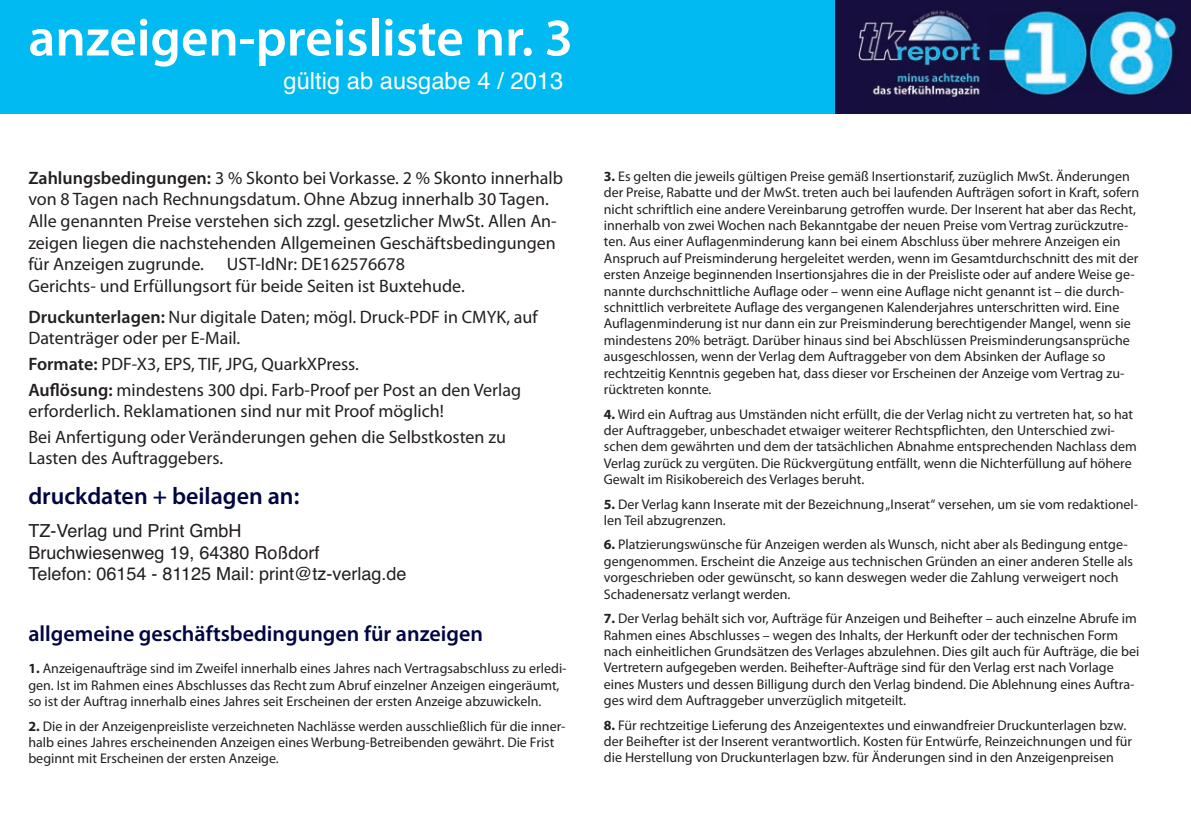
<style>
.page{position:relative;width:1191px;height:840px;background:#fff}
.page>*{position:absolute;margin:0;border:0;box-sizing:border-box;transform-origin:0 0}
.t1{font:600 53.2px "Myriad Pro";color:#fff}
.t2{font:600 24px "Myriad Pro";color:#000541}
.t3{font:23.8px "Helvetica";color:#fff}
.t4{font:600 22px "Myriad Pro";color:#000541}
.t5{font:18px/21.6px "Myriad Pro";color:#231f20}
.t6{font:18px/21.6px "Helvetica";color:#231f20}
.t7{font:14px/16.4px "Myriad Pro";color:#231f20}
.s1{font-weight:600}
.s2{font-weight:700}
</style>
<div class="page">
<div style="left:0;top:0;width:969px;height:113px;background:#00baf1"></div>
<img style="left:835px;top:0;width:356px;height:113px">
<h1 class="t1" style="left:28px;top:18px;width:546px">anzeigen-preisliste nr. 3</h1>
<h3 class="t3" style="left:283px;top:67px;width:281px">gültig ab ausgabe 4 / 2013</h3>
<p class="t5" style="left:28px;top:168px;width:536px"><span class="s1">Zahlungsbedingungen:</span> 3 % Skonto bei Vorkasse. 2 % Skonto innerhalb von 8 Tagen nach Rechnungsdatum. Ohne Abzug innerhalb 30 Tagen.<br>Alle genannten Preise verstehen sich zzgl. gesetz licher MwSt. Allen An&shy;zeigen liegen die nachstehenden Allge meinen Geschäfts bedingungen für Anzeigen zugrunde.</p>
<p class="t5" style="left:28px;top:255px;width:438px;text-indent:198px">UST-IdNr: DE162576678<br>Gerichts- und Erfüllungsort für beide Seiten ist Buxtehude.</p>
<p class="t5" style="left:28px;top:307px;width:511px"><span class="s1">Druckunterlagen:</span> Nur digitale Daten; mögl. Druck-PDF in CMYK, auf<br>Datenträger oder per E-Mail.</p>
<p class="t5" style="left:28px;top:352px;width:494px;line-height:25.6px"><span class="s1">Formate:</span> PDF-X3, EPS, TIF, JPG, QuarkXPress.<br><span class="s1">Auflösung:</span> mindestens 300 dpi. Farb-Proof per Post an den Verlag</p>
<p class="t5" style="left:28px;top:399px;width:479px;line-height:25.6px">erforderlich. Reklamationen sind nur mit Proof möglich!<br>Bei Anfertigung oder Veränderungen gehen die Selbstkosten zu</p>
<p class="t5" style="left:28px;top:449px;width:196px">Lasten des Auftraggebers.</p>
<h2 class="t2" style="left:28px;top:486px;width:272px">druckdaten + beilagen an:</h2>
<p class="t6" style="left:28px;top:519px;width:380px">TZ-Verlag und Print GmbH<br>Bruchwiesenweg 19, 64380 Roßdorf<br>Telefon: 06154 - 81125 Mail: print@tz-verlag.de</p>
<h3 class="t4" style="left:28px;top:624px;width:456px">allgemeine geschäftsbedingungen für anzeigen</h3>
<p class="t7" style="left:28px;top:661px;width:540px"><span class="s2">1.</span> Anzeigenaufträge sind im Zweifel innerhalb eines Jahres nach Vertragsabschluss zu erledi&shy;gen. Ist im Rahmen eines Abschlusses das Recht zum Abruf einzelner Anzeigen eingeräumt, so ist der Auftrag innerhalb eines Jahres seit Erscheinen der ersten Anzeige abzuwickeln.</p>
<p class="t7" style="left:28px;top:718px;width:539px"><span class="s2">2.</span> Die in der Anzeigenpreisliste verzeichneten Nachlässe werden ausschließlich für die inner&shy;halb eines Jahres erscheinenden Anzeigen eines Werbung-Betreibenden gewährt. Die Frist beginnt mit Erscheinen der ersten Anzeige.</p>
<p class="t7" style="left:604px;top:169px;width:537px"><span class="s2">3.</span> Es gelten die jeweils gültigen Preise gemäß Insertionstarif, zuzüglich MwSt. Änderungen der Preise, Rabatte und der MwSt. treten auch bei laufenden Aufträgen sofort in Kraft, sofern nicht schriftlich eine andere Vereinbarung getroffen wurde. Der Inserent hat aber das Recht, innerhalb von zwei Wochen nach Bekanntgabe der neuen Preise vom Vertrag zurückzutre&shy;ten. Aus einer Auflagenminderung kann bei einem Abschluss über mehrere Anzeigen ein Anspruch auf Preisminderung hergeleitet werden, wenn im Gesamtdurchschnitt des mit der ersten Anzeige beginnenden Insertionsjahres die in der Preisliste oder auf andere Weise ge&shy;nannte durchschnittliche Auflage oder – wenn eine Auflage nicht genannt ist – die durch&shy;schnittlich verbreitete Auflage des vergangenen Kalenderjahres unterschritten wird. Eine Auflagenminderung ist nur dann ein zur Preisminderung berechtigender Mangel, wenn sie mindestens 20% beträgt. Darüber hinaus sind bei Abschlüssen Preisminderungsansprüche ausgeschlossen, wenn der Verlag dem Auftraggeber von dem Absinken der Auflage so rechtzeitig Kenntnis gegeben hat, dass dieser vor Erscheinen der Anzeige vom Vertrag zu&shy;rücktreten konnte.</p>
<p class="t7" style="left:604px;top:406px;width:534px"><span class="s2">4.</span> Wird ein Auftrag aus Umständen nicht erfüllt, die der Verlag nicht zu vertreten hat, so hat der Auftraggeber, unbeschadet etwaiger weiterer Rechtspflichten, den Unterschied zwi&shy;schen dem gewährten und dem der tatsächlichen Abnahme entsprechenden Nachlass dem Verlag zurück zu vergüten. Die Rückvergütung entfällt, wenn die Nichterfüllung auf höhere Gewalt im Risikobereich des Verlages beruht.</p>
<p class="t7" style="left:604px;top:496px;width:536px"><span class="s2">5.</span> Der Verlag kann Inserate mit der Bezeichnung „Inserat“ versehen, um sie vom redaktionel&shy;len Teil abzugrenzen.</p>
<p class="t7" style="left:604px;top:537px;width:531px"><span class="s2">6.</span> Platzierungswünsche für Anzeigen werden als Wunsch, nicht aber als Bedingung entge&shy;gengenommen. Erscheint die Anzeige aus technischen Gründen an einer anderen Stelle als vorgeschrieben oder gewünscht, so kann deswegen weder die Zahlung verweigert noch Schadenersatz verlangt werden.</p>
<p class="t7" style="left:604px;top:611px;width:537px"><span class="s2">7.</span> Der Verlag behält sich vor, Aufträge für Anzeigen und Beihefter – auch einzelne Abrufe im Rahmen eines Abschlusses – wegen des Inhalts, der Herkunft oder der technischen Form nach einheitlichen Grundsätzen des Verlages abzulehnen. Dies gilt auch für Aufträge, die bei Vertretern aufgegeben werden. Beihefter-Aufträge sind für den Verlag erst nach Vorlage eines Musters und dessen Billigung durch den Verlag bindend. Die Ablehnung eines Auftra&shy;ges wird dem Auftraggeber unverzüglich mitgeteilt.</p>
<p class="t7" style="left:604px;top:717px;width:530px"><span class="s2">8.</span> Für rechtzeitige Lieferung des Anzeigentextes und einwandfreier Druckunterlagen bzw. der Beihefter ist der Inserent verantwortlich. Kosten für Entwürfe, Reinzeichnungen und für die Herstellung von Druckunterlagen bzw. für Änderungen sind in den Anzeigenpreisen</p>
</div>
